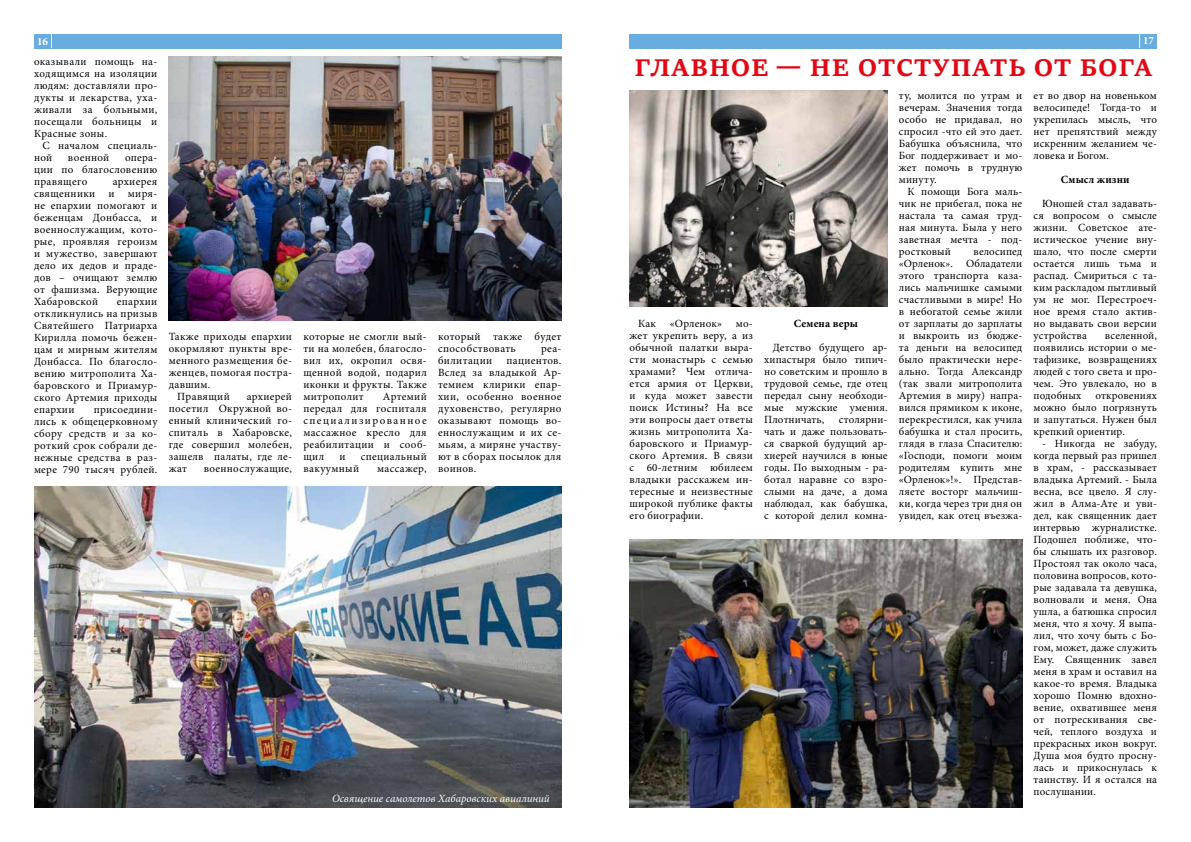
<style>
.page{position:relative;width:1191px;height:842px;background:#fff}
.page>*{position:absolute;margin:0;border:0;box-sizing:border-box;transform-origin:0 0}
.t1{font:700 26px "Sitka Text";letter-spacing:.045em;color:#e30613}
.t2{font:11px/12px "Minion Pro";letter-spacing:.025em;color:#000;text-align:justify}
.t3{font:italic 11px "Minion Pro";color:#fff}
.t4{font:700 11px "Minion Pro";letter-spacing:.01em;color:#000}
.t5{font:700 11px "Minion Pro";color:#fff}
</style>
<div class="page">
<div style="left:34px;top:34px;width:527px;height:14px;background:#69acdf"></div>
<div style="left:629px;top:34px;width:528px;height:14px;background:#69acdf"></div>
<svg style="left:51px;top:34px;width:1px;height:14px"></svg>
<svg style="left:1139px;top:34px;width:1px;height:14px"></svg>
<img style="left:34px;top:486px;width:527px;height:322px">
<img style="left:629px;top:91px;width:258px;height:215px">
<img style="left:169px;top:57px;width:392px;height:264px">
<img style="left:629px;top:539px;width:393px;height:269px">
<p class="t5" style="left:37px;top:34px;width:12px">16</p>
<p class="t5" style="left:1143px;top:33px;width:12px">17</p>
<p class="t2" style="left:34px;top:55px;width:125px">оказывали помощь на&shy;ходящимся на изоляции людям: доставляли про&shy;дукты и лекарства, уха&shy;живали за больными, посещали больницы и Красные зоны.</p>
<p class="t2" style="left:34px;top:139px;width:125px;text-indent:9px">С началом специаль&shy;ной</p>
<h1 class="t1" style="left:634px;top:47px;width:519px">ГЛАВНОЕ ― НЕ ОТСТУПАТЬ ОТ БОГА</h1>
<p class="t2" style="left:899px;top:89px;width:125px">ту, молится по утрам и вечерам. Значения тогда особо не придавал, но спросил -что ей это дает.<br>Бабушка объяснила, что Бог поддерживает и мо&shy;жет помочь в трудную минуту.</p>
<p class="t2" style="left:899px;top:185px;width:125px;text-indent:9px">К помощи Бога маль&shy;чик не прибегал, пока не настала та самая труд&shy;ная минута. Была у него заветная мечта - под&shy;ростковый</p>
<p class="t2" style="left:1033px;top:89px;width:125px">ет во двор на новеньком велосипеде! Тогда-то и укрепилась мысль, что нет препятствий между искренним желанием че&shy;ловека и Богом.</p>
<p class="t4" style="left:1061px;top:172px;width:70px">Смысл жизни</p>
<p class="t2" style="left:1033px;top:197px;width:125px;text-indent:9px">Юношей стал задавать&shy;ся вопросом о смысле жизни. Советское ате&shy;истическое учение вну&shy;шало, что после смерти остается лишь тьма и распад. Смириться с та&shy;ким раскладом пытливый ум не мог. Перестроеч&shy;ное время стало актив&shy;но выдавать свои версии устройства</p>
<p class="t2" style="left:68px;top:151px;width:43px">военной</p>
<p class="t2" style="left:34px;top:151px;width:125px;text-indent:91px">опера&shy;ции по благословению правящего</p>
<p class="t2" style="left:34px;top:175px;width:125px;text-indent:79px">архиерея священники и миря&shy;не епархии помогают и беженцам Донбасса, и военнослужащим, кото&shy;рые, проявляя героизм и мужество, завершают дело их дедов и праде&shy;дов – очищают землю от фашизма. Верующие Хабаровской</p>
<p class="t2" style="left:899px;top:245px;width:125px;text-indent:75px">велосипед «Орленок». Обладатели этого транспорта каза&shy;лись мальчишке самыми счастливыми в мире! Но в небогатой семье жили от зарплаты до зарплаты и выкроить из бюдже&shy;та деньги на велосипед было практически нере&shy;ально. Тогда Александр (так звали митрополита Артемия в миру) напра&shy;вился прямиком к иконе, перекрестился, как учила бабушка и стал просить, глядя в глаза Спасителю: «Господи, помоги моим родителям купить мне «Орленок»!». Представ&shy;ляете восторг мальчиш&shy;ки, когда через три дня он увидел, как отец въезжа-</p>
<p class="t2" style="left:34px;top:295px;width:125px;text-indent:83px">епархии откликнулись на призыв Святейшего Патриарха Кирилла помочь бежен&shy;цам и мирным жителям Донбасса. По благосло&shy;вению митрополита Ха&shy;баровского и Приамур&shy;ского Артемия приходы епархии</p>
<p class="t2" style="left:638px;top:317px;width:19px">Как</p>
<p class="t2" style="left:670px;top:317px;width:54px">«Орленок»</p>
<p class="t2" style="left:629px;top:317px;width:125px;text-indent:106px">мо&shy;жет укрепить веру, а из обычной палатки выра&shy;сти монастырь с семью храмами? Чем отлича&shy;ется армия от Церкви, и куда может завести поиск Истины? На все эти вопросы дает ответы жизнь митрополита Ха&shy;баровского и Приамур&shy;ского Артемия. В связи с 60-летним юбилеем владыки расскажем ин&shy;тересные и неизвестные широкой публике факты его биографии.</p>
<p class="t4" style="left:794px;top:315px;width:66px">Семена веры</p>
<p class="t2" style="left:1033px;top:329px;width:125px;text-indent:71px">вселенной, появились истории о ме&shy;тафизике, возвращениях людей с того света и про&shy;чем. Это увлекало, но в подобных</p>
<p class="t2" style="left:438px;top:330px;width:125px">который также будет способствовать</p>
<p class="t2" style="left:169px;top:330px;width:125px">Также приходы епархии</p>
<p class="t2" style="left:169px;top:342px;width:125px">окормляют пункты вре-</p>
<p class="t2" style="left:169px;top:354px;width:125px">менного размещения бе-</p>
<p class="t2" style="left:169px;top:366px;width:125px">женцев, помогая постра-</p>
<p class="t2" style="left:169px;top:378px;width:43px">давшим.</p>
<p class="t2" style="left:177px;top:390px;width:54px">Правящий</p>
<p class="t2" style="left:303px;top:330px;width:125px">которые не смогли вый&shy;ти на молебен, благосло&shy;вил их, окропил освя&shy;щенной водой, подарил иконки и фрукты. Также митрополит</p>
<p class="t2" style="left:764px;top:341px;width:125px;text-indent:9px">Детство будущего ар&shy;хипастыря было типич&shy;но советским и прошло в трудовой семье, где отец передал сыну необходи&shy;мые мужские умения.<br>Плотничать,</p>
<p class="t2" style="left:541px;top:342px;width:22px">реа-</p>
<p class="t2" style="left:438px;top:354px;width:56px">билитации</p>
<p class="t2" style="left:438px;top:354px;width:125px;text-indent:68px">пациентов.<br>Вслед за владыкой Ар&shy;темием клирики епар&shy;хии, особенно военное духовенство, регулярно оказывают помощь во&shy;еннослужащим и их се&shy;мьям, а миряне участву&shy;ют в сборах посылок для воинов.</p>
<p class="t2" style="left:303px;top:390px;width:125px;text-indent:79px">Артемий передал для госпиталя специализированное массажное кресло для реабилитации и сооб&shy;щил</p>
<p class="t2" style="left:169px;top:390px;width:125px;text-indent:78px">архиерей посетил Окружной во&shy;енный клинический го&shy;спиталь в Хабаровске, где совершил молебен, зашелв палаты, где ле&shy;жат</p>
<p class="t2" style="left:1033px;top:389px;width:125px;text-indent:62px">откровениях можно было погрязнуть и запутаться. Нужен был крепкий ориентир.</p>
<p class="t2" style="left:1033px;top:437px;width:125px;text-indent:9px">- Никогда не забуду, когда первый раз пришел в храм, - рассказывает владыка Артемий. - Была весна, все цвело. Я слу&shy;жил в Алма-Ате и уви&shy;дел, как священник дает интервью журналистке.<br>Подошел поближе, что&shy;бы слышать их разговор.<br>Простоял так около часа, половина вопросов, кото&shy;рые задавала та девушка, волновали и меня. Она ушла, а батюшка спросил меня, что я хочу. Я выпа&shy;лил, что хочу быть с Бо&shy;гом, может, даже служить Ему. Священник завел меня в храм и оставил на какое-то время. Владыка хорошо Помню вдохно&shy;вение, охватившее меня от потрескивания све&shy;чей, теплого воздуха и прекрасных икон вокруг.<br>Душа моя будто просну&shy;лась и прикоснулась к таинству. И я остался на послушании.</p>
<p class="t2" style="left:34px;top:403px;width:125px;text-indent:60px">присоедини&shy;лись к общецерковному сбору средств и за ко&shy;роткий срок собрали де&shy;нежные средства в раз&shy;мере 790 тысяч рублей.</p>
<p class="t2" style="left:764px;top:413px;width:125px;text-indent:75px">столярни&shy;чать и даже пользовать&shy;ся сваркой будущий ар&shy;хиерей научился в юные годы. По выходным - ра&shy;ботал наравне со взро&shy;слыми на даче, а дома наблюдал, как бабушка, с которой делил комна-</p>
<p class="t2" style="left:339px;top:450px;width:8px">и</p>
<p class="t2" style="left:361px;top:450px;width:68px">специальный</p>
<p class="t2" style="left:303px;top:462px;width:57px">вакуумный</p>
<p class="t2" style="left:377px;top:462px;width:51px">массажер,</p>
<p class="t2" style="left:204px;top:462px;width:90px">военнослужащие,</p>
<p class="t3" style="left:332px;top:791px;width:219px">Освящение самолетов Хабаровских авиалиний</p>
</div>
